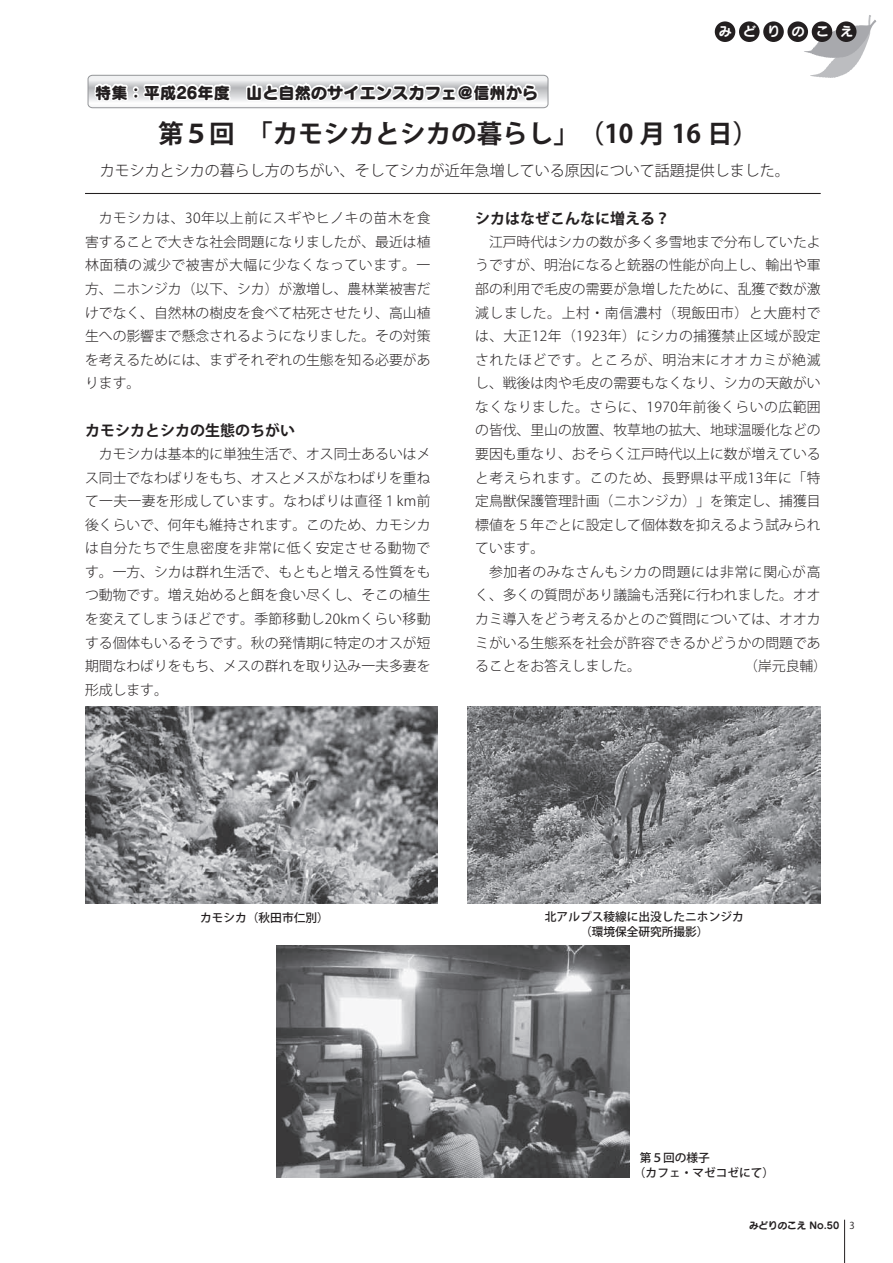
<style>
.page{position:relative;width:893px;height:1263px;background:#fff}
.page>*{position:absolute;margin:0;border:0;box-sizing:border-box;transform-origin:0 0}
.t1{font:700 25.5px "Koz Go Pro";color:#231f20}
.t2{font:16.2px "Seurat Pro EB";color:#231f20}
.t3{font:300 15px "Koz Go Pro";color:#231f20}
.t4{font:700 15px "Koz Go Pro";color:#231f20}
.t5{font:300 13.8px/23.5px "Koz Go Pro";color:#231f20;text-align:justify}
.t6{font:12.75px "Seurat Pro B";letter-spacing:.905em;color:#fff}
.t7{font:500 11.7px/15px "Koz Go Pro";color:#231f20;text-align:center}
.t8{font:9.6px "Seurat Pro B";color:#231f20}
.s1{font-family:"Koz Go Pro"}
</style>
<div class="page">
<hr style="left:844px;top:1220px;width:1px;height:43px;background:#231f20">
<svg style="left:715px;top:21px;width:20px;height:21px"></svg>
<svg style="left:739px;top:21px;width:21px;height:21px"></svg>
<svg style="left:763px;top:21px;width:21px;height:21px"></svg>
<svg style="left:787px;top:21px;width:21px;height:21px"></svg>
<svg style="left:716px;top:23px;width:19px;height:18px"></svg>
<svg style="left:741px;top:21px;width:18px;height:20px"></svg>
<svg style="left:766px;top:21px;width:16px;height:21px"></svg>
<svg style="left:789px;top:15px;width:87px;height:63px"></svg>
<svg style="left:88px;top:74px;width:460px;height:35px"></svg>
<hr style="left:85px;top:193px;width:736px;height:1px;background:#231f20">
<img style="left:85px;top:707px;width:353px;height:197px">
<img style="left:468px;top:707px;width:353px;height:197px">
<img style="left:276px;top:945px;width:353px;height:233px">
<p class="t2" style="left:95px;top:81px;width:445px">特集：平成26年度　山と自然のサイエンスカフェ＠信州から</p>
<p class="t6" style="left:719px;top:23px;width:136px">みどりのこえ</p>
<h1 class="t1" style="left:158px;top:117px;width:602px">第５回　「カモシカとシカの暮らし」　（10 月 16 日）</h1>
<p class="t3" style="left:100px;top:160px;width:692px">カモシカとシカの暮らし方のちがい、そしてシカが近年急増している原因について話題提供しました。</p>
<p class="t5" style="left:85px;top:206px;width:347px;text-indent:14px">カモシカは、30年以上前にスギやヒノキの苗木を食害することで大きな社会問題になりましたが、最近は植林面積の減少で被害が大幅に少なくなっています。一方、ニホンジカ（以下、シカ）が激増し、農林業被害だけでなく、自然林の樹皮を食べて枯死させたり、高山植生への影響まで懸念されるようになりました。その対策を考えるためには、まずそれぞれの生態を知る必要があります。　</p>
<p class="t4" style="left:85px;top:421px;width:211px">カモシカとシカの生態のちがい</p>
<p class="t5" style="left:85px;top:442px;width:347px;text-indent:14px">カモシカは基本的に単独生活で、オス同士あるいはメス同士でなわばりをもち、オスとメスがなわばりを重ねて一夫一妻を形成しています。なわばりは直径１km前後くらいで、何年も維持されます。このため、カモシカは自分たちで生息密度を非常に低く安定させる動物です。一方、シカは群れ生活で、もともと増える性質をもつ動物です。増え始めると餌を食い尽くし、そこの植生を変えてしまうほどです。季節移動し20kmくらい移動する個体もいるそうです。秋の発情期に特定のオスが短期間なわばりをもち、メスの群れを取り込み一夫多妻を形成します。</p>
<p class="t4" style="left:475px;top:208px;width:196px">シカはなぜこんなに増える？</p>
<p class="t5" style="left:475px;top:230px;width:347px;text-indent:14px">江戸時代はシカの数が多く多雪地まで分布していたようですが、明治になると銃器の性能が向上し、輸出や軍部の利用で毛皮の需要が急増したために、乱獲で数が激減しました。上村・南信濃村（現飯田市）と大鹿村では、大正12年（1923年）にシカの捕獲禁止区域が設定されたほどです。ところが、明治末にオオカミが絶滅し、戦後は肉や毛皮の需要もなくなり、シカの天敵がいなくなりました。さらに、1970年前後くらいの広範囲の皆伐、里山の放置、牧草地の拡大、地球温暖化などの要因も重なり、おそらく江戸時代以上に数が増えていると考えられます。このため、長野県は平成13年に「特定鳥獣保護管理計画（ニホンジカ）」を策定し、捕獲目標値を５年ごとに設定して個体数を抑えるよう試みられています。</p>
<p class="t5" style="left:475px;top:560px;width:347px;text-indent:14px">参加者のみなさんもシカの問題には非常に関心が高く、多くの質問があり議論も活発に行われました。オオカミ導入をどう考えるかとのご質問については、オオカミがいる生態系を社会が許容できるかどうかの問題であることをお答えしました。</p>
<p class="t5" style="left:744px;top:654px;width:84px">（岸元良輔）</p>
<p class="t7" style="left:200px;top:910px;width:130px">カモシカ（秋田市仁別）</p>
<p class="t7" style="left:545px;top:910px;width:200px">北アルプス稜線に出没したニホンジカ（環境保全研究所撮影）</p>
<p class="t7" style="left:634px;top:1150px;width:142px;text-align:left;text-indent:6px">第５回の様子<br>（カフェ・マゼコゼにて）</p>
<p class="t8" style="left:749px;top:1218px;width:107px">みどりのこえ No.50 <span class="s1">3</span></p>
</div>
